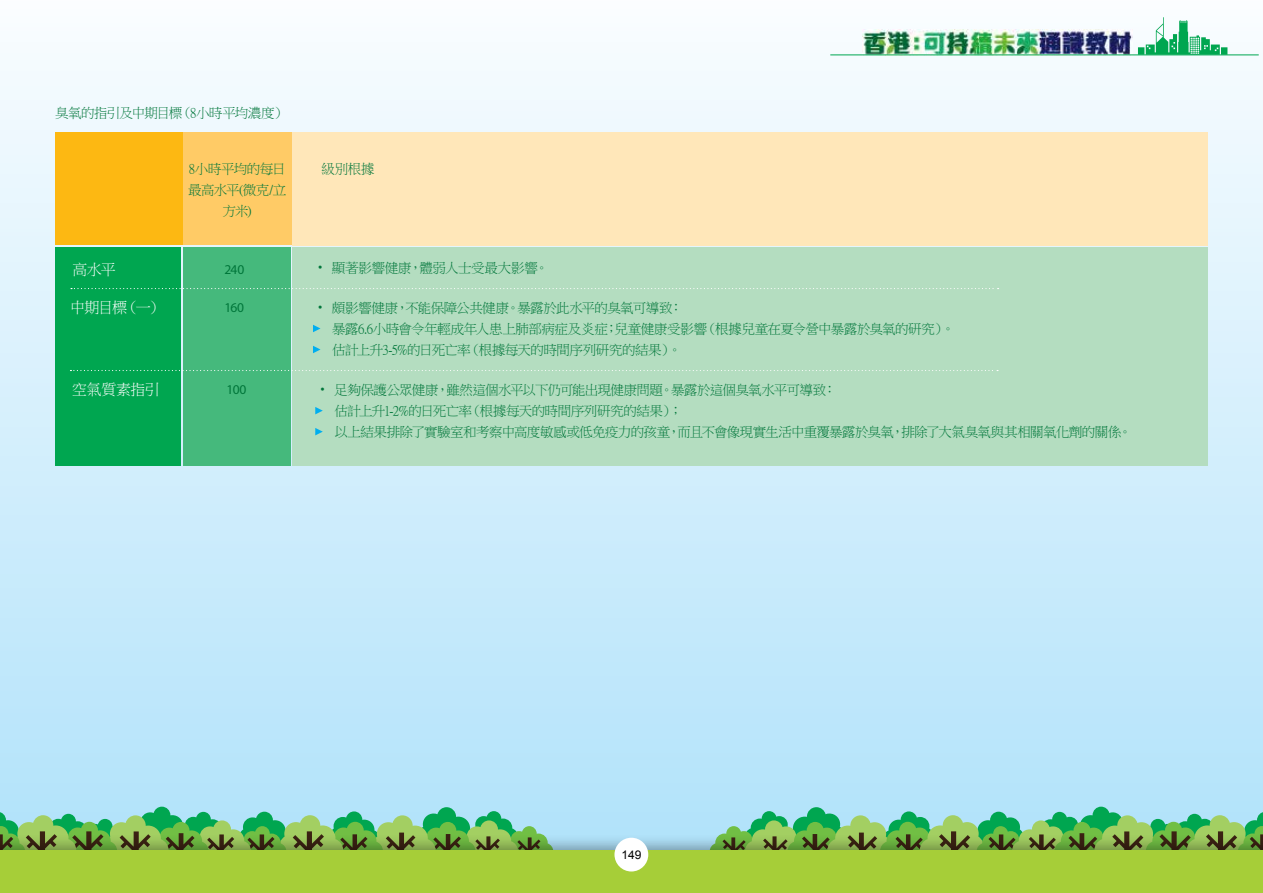
<style>
.page{position:relative;width:1263px;height:893px;background:#fff}
.page>*{position:absolute;margin:0;border:0;box-sizing:border-box;transform-origin:0 0}
.t1{font:15px "P Ming Li U";letter-spacing:-.04em;color:#fff}
.t2{font:13.5px/21px "P Ming Li U";letter-spacing:-.04em;color:#00763a}
.t3{font:13.5px "P Ming Li U";letter-spacing:-.015em;color:#00763a}
.t4{font:13.5px "Myriad Pro";letter-spacing:-.03em;color:#00763a}
.t5{font:12px "Arial";color:#000}
.s1{font-size:15px}
</style>
<div class="page">
<div style="left:0;top:0;width:1263px;height:893px;background:linear-gradient(to bottom,#fafcfe,#ade1fa)"></div>
<img style="left:863px;top:30px;width:269px;height:25px">
<div style="left:55px;top:247px;width:126px;height:219px;background:#00a650"></div>
<div style="left:55px;top:133px;width:128px;height:112px;background:#fdb812"></div>
<div style="left:183px;top:247px;width:108px;height:219px;background:#45b97c"></div>
<div style="left:183px;top:133px;width:111px;height:112px;background:#ffcb66"></div>
<div style="left:293px;top:133px;width:915px;height:113px;background:#ffe7b9"></div>
<div style="left:293px;top:247px;width:915px;height:219px;background:#b4ddc0"></div>
<svg style="left:313px;top:325px;width:7px;height:7px"></svg>
<svg style="left:313px;top:346px;width:7px;height:7px"></svg>
<svg style="left:315px;top:407px;width:8px;height:7px"></svg>
<svg style="left:315px;top:428px;width:8px;height:7px"></svg>
<svg style="left:71px;top:288px;width:928px;height:1px"></svg>
<svg style="left:70px;top:370px;width:928px;height:1px"></svg>
<svg style="left:710px;top:807px;width:553px;height:27px;background:#7dcca1"></svg>
<svg style="left:0;top:807px;width:553px;height:27px;background:#7dcca1"></svg>
<div style="left:0;top:834px;width:1263px;height:59px;background:#000;opacity:.4"></div>
<div style="left:0;top:850px;width:1263px;height:43px;background:#a6ce38"></div>
<div style="left:614px;top:838px;width:34px;height:33px;background:#fff;border-radius:50%"></div>
<svg style="left:1138px;top:17px;width:89px;height:38px"></svg>
<hr style="left:830px;top:55px;width:429px;height:1px;background:#00a650">
<p class="t2" style="left:55px;top:103px;width:233px">臭氧的指引及中期目標（8小時平均濃度）</p>
<p class="t2" style="left:189px;top:159px;width:98px">8小時平均的每日</p>
<p class="t2" style="left:321px;top:159px;width:55px">級別根據</p>
<p class="t2" style="left:188px;top:180px;width:99px;text-align:center">最高水平(微克/立方米)</p>
<p class="t4" style="left:224px;top:261px;width:21px">240</p>
<p class="t3" style="left:313px;top:261px;width:237px"><span class="s1">•</span> 顯著影響健康，體弱人士受最大影響。</p>
<p class="t2" style="left:332px;top:297px;width:624px;text-indent:-19px"><span class="s1">•</span> 頗影響健康，不能保障公共健康。暴露於此水平的臭氧可導致：<br>暴露6.6小時會令年輕成年人患上肺部病症及炎症；兒童健康受影響（根據兒童在夏令營中暴露於臭氧的研究）。估計上升3-5%的日死亡率（根據每天的時間序列研究的結果）。</p>
<p class="t1" style="left:72px;top:262px;width:45px">高水平</p>
<p class="t1" style="left:70px;top:300px;width:95px">中期目標（一）</p>
<p class="t4" style="left:224px;top:299px;width:21px">160</p>
<p class="t1" style="left:72px;top:382px;width:89px">空氣質素指引</p>
<p class="t4" style="left:227px;top:381px;width:21px">100</p>
<p class="t2" style="left:334px;top:379px;width:799px;text-indent:-19px"><span class="s1">•</span> 足夠保護公眾健康，雖然這個水平以下仍可能出現健康問題。暴露於這個臭氧水平可導致：<br>估計上升1-2%的日死亡率（根據每天的時間序列研究的結果）；<br>以上結果排除了實驗室和考察中高度敏感或低免疫力的孩童，而且不會像現實生活中重覆暴露於臭氧，排除了大氣臭氧與其相關氧化劑的關係。</p>
<p class="t5" style="left:621px;top:847px;width:22px">149</p>
</div>
